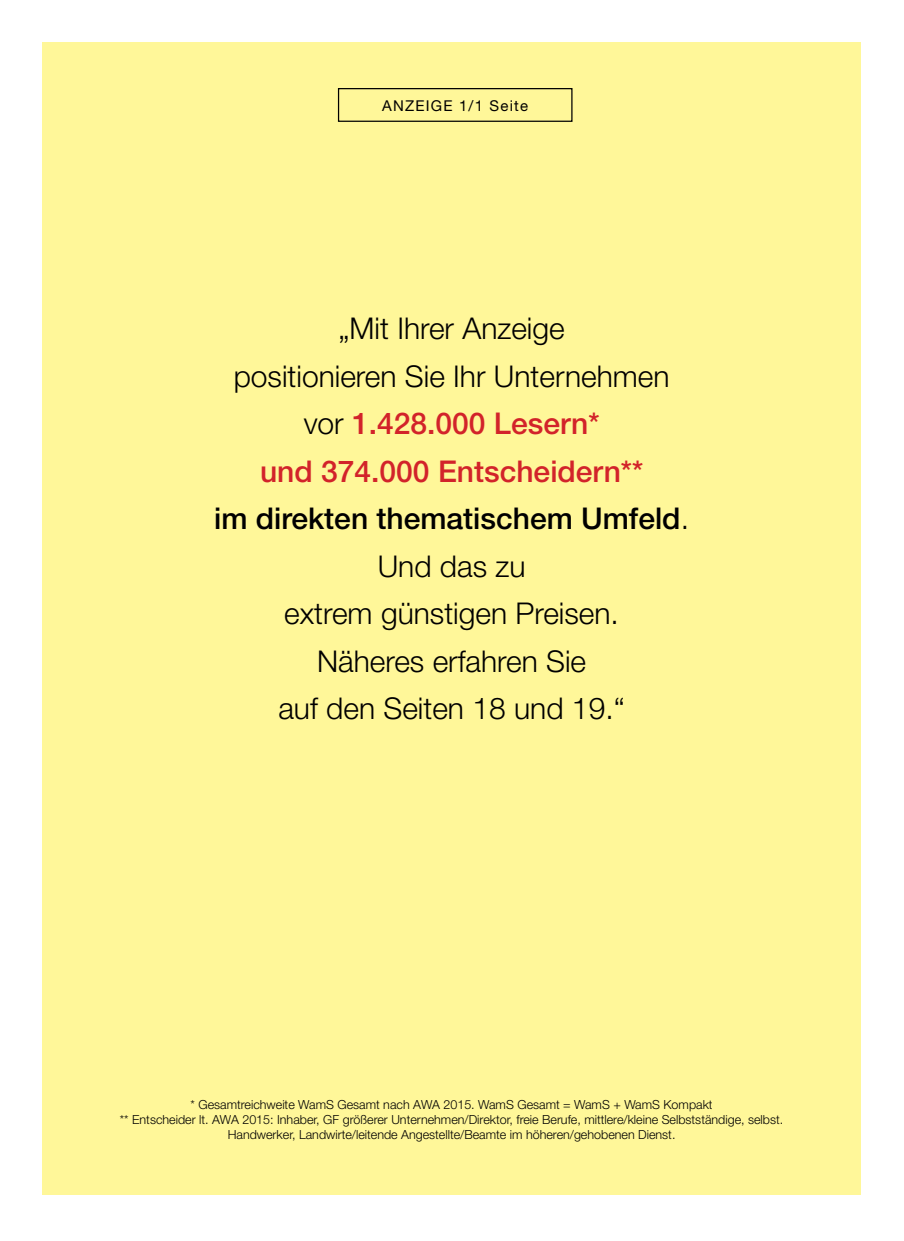
<style>
.page{position:relative;width:904px;height:1241px;background:#fff}
.page>*{position:absolute;margin:0;border:0;box-sizing:border-box;transform-origin:0 0}
.t1{font:300 30px/47.5px "Helvetica Neue LT";color:#000;text-align:center}
.t2{font:14.88px "Helvetica Neue LT";letter-spacing:.08em;color:#000}
.t3{font:300 12.5px/15px "Helvetica Neue LT";color:#000;text-align:center}
.s1{font-weight:500;color:#d2232a}
.s2{font-weight:500}
</style>
<div class="page">
<div style="left:43px;top:43px;width:818px;height:1151px;background:#fff799"></div>
<div style="left:338px;top:88px;width:234px;height:34px;border:1px solid #000"></div>
<p class="t2" style="left:382px;top:97px;width:147px">ANZEIGE 1/1 Seite</p>
<h1 class="t1" style="left:214px;top:304px;width:476px">„Mit Ihrer Anzeige<br>positionieren Sie Ihr Unternehmen vor <span class="s1">1.428.000 Lesern*<br>und 374.000 Entscheidern**<br></span><span class="s2">im direkten thematischem Umfeld</span>.<br>Und das zu<br>extrem günstigen Preisen.<br>Näheres erfahren Sie<br>auf den Seiten 18 und 19.“</h1>
<p class="t3" style="left:120px;top:1096px;width:665px">* Gesamtreichweite WamS Gesamt nach AWA 2015. WamS Gesamt = WamS + WamS Kompakt<br>** Entscheider lt. AWA 2015: Inhaber, GF größerer Unternehmen/Direktor, freie Berufe, mittlere/kleine Selbstständige, selbst.<br>Handwerker, Landwirte/leitende Angestellte/Beamte im höheren/gehobenen Dienst.</p>
</div>
